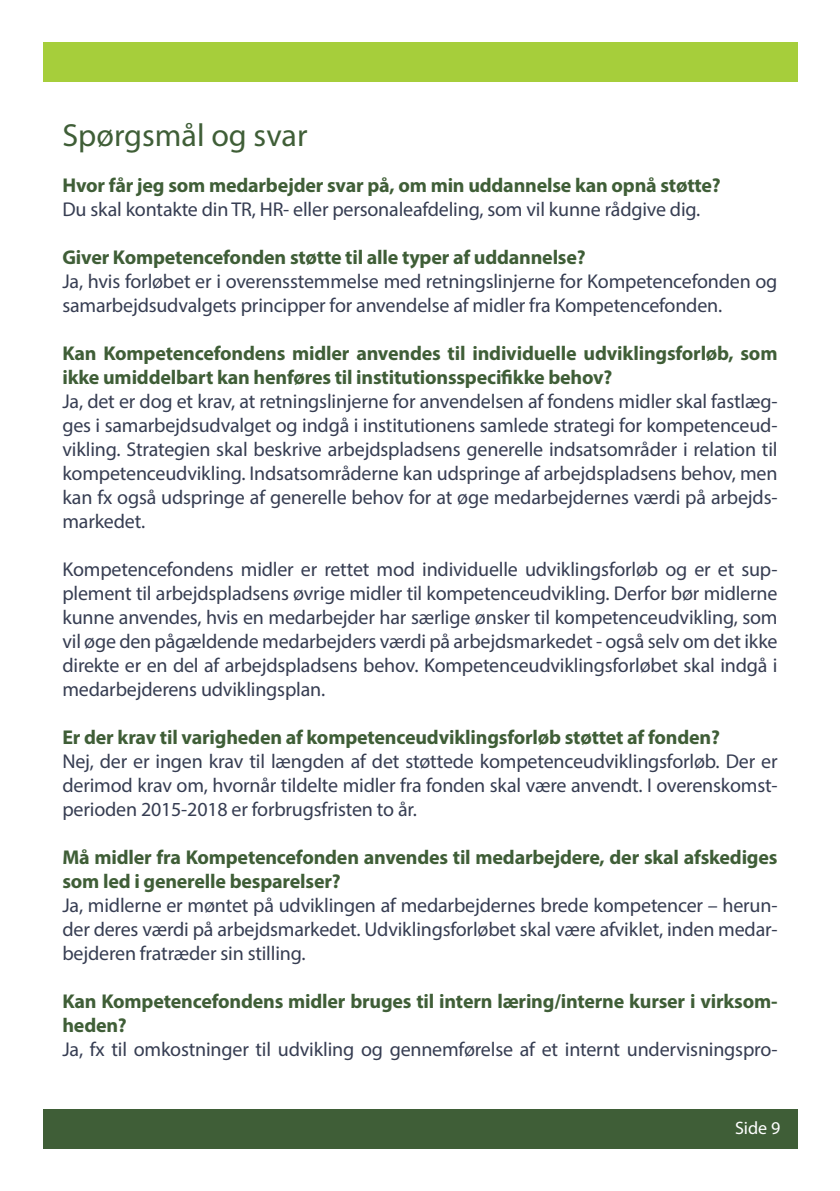
<style>
.page{position:relative;width:840px;height:1191px;background:#fff}
.page>*{position:absolute;margin:0;border:0;box-sizing:border-box;transform-origin:0 0}
.Brødtekst{font:32px "Myriad Pro";color:#3f5e37}
.Brødtekst-2{font:20px/24px "Myriad Pro";letter-spacing:-.01em;color:#363d52;text-align:justify}
.Brødtekst-3{font:700 20px/24px "Myriad Pro";letter-spacing:-.01em;color:#3f5e37}
.t1{font:18px "Myriad Pro";color:#fff}
</style>
<div class="page">
<div style="left:43px;top:1108px;width:754px;height:40px;background:#3f5e37"></div>
<div style="left:43px;top:43px;width:754px;height:39px;background:#a6ce3b"></div>
<p class="Brødtekst" style="left:62px;top:115px;width:246px">Spørgsmål og svar</p>
<p class="Brødtekst-3" style="left:62px;top:173px;width:659px">Hvor får jeg som medarbejder svar på, om min uddannelse kan opnå støtte?</p>
<p class="Brødtekst-2" style="left:62px;top:197px;width:639px">Du skal kontakte din TR, HR- eller personaleafdeling, som vil kunne rådgive dig.</p>
<p class="Brødtekst-3" style="left:62px;top:245px;width:524px">Giver Kompetencefonden støtte til alle typer af uddannelse?</p>
<p class="Brødtekst-2" style="left:62px;top:269px;width:716px">Ja, hvis forløbet er i overensstemmelse med retningslinjerne for Kompetencefonden og samarbejdsudvalgets principper for anvendelse af midler fra Kompetencefonden.</p>
<p class="Brødtekst-3" style="left:62px;top:341px;width:716px">Kan Kompetencefondens midler anvendes til individuelle udviklingsforløb, som ikke umiddelbart kan henføres til institutionsspecifikke behov?</p>
<p class="Brødtekst-2" style="left:62px;top:389px;width:716px">Ja, det er dog et krav, at retningslinjerne for anvendelsen af fondens midler skal fastlæg&shy;ges i samarbejdsudvalget og indgå i institutionens samlede strategi for kompetenceud&shy;vikling. Strategien skal beskrive arbejdspladsens generelle indsatsområder i relation til kompetenceudvikling. Indsatsområderne kan udspringe af arbejdspladsens behov, men kan fx også udspringe af generelle behov for at øge medarbejdernes værdi på arbejds&shy;markedet.</p>
<p class="Brødtekst-2" style="left:62px;top:557px;width:716px">Kompetencefondens midler er rettet mod individuelle udviklingsforløb og er et sup&shy;plement til arbejdspladsens øvrige midler til kompetenceudvikling. Derfor bør midlerne kunne anvendes, hvis en medarbejder har særlige ønsker til kompetenceudvikling, som vil øge den pågældende medarbejders værdi på arbejdsmarkedet - også selv om det ikke direkte er en del af arbejdspladsens behov. Kompetenceudviklingsforløbet skal indgå i medarbejderens udviklingsplan.</p>
<p class="Brødtekst-3" style="left:62px;top:725px;width:658px">Er der krav til varigheden af kompetenceudviklingsforløb støttet af fonden?</p>
<p class="Brødtekst-2" style="left:62px;top:749px;width:716px">Nej, der er ingen krav til længden af det støttede kompetenceudviklingsforløb. Der er derimod krav om, hvornår tildelte midler fra fonden skal være anvendt. I overenskomst&shy;perioden 2015-2018 er forbrugsfristen to år.</p>
<p class="Brødtekst-3" style="left:62px;top:845px;width:716px">Må midler fra Kompetencefonden anvendes til medarbejdere, der skal afskediges som led i generelle besparelser?</p>
<p class="Brødtekst-2" style="left:62px;top:893px;width:716px">Ja, midlerne er møntet på udviklingen af medarbejdernes brede kompetencer – herun&shy;der deres værdi på arbejdsmarkedet. Udviklingsforløbet skal være afviklet, inden medar&shy;bejderen fratræder sin stilling.</p>
<p class="Brødtekst-3" style="left:62px;top:989px;width:716px">Kan Kompetencefondens midler bruges til intern læring/interne kurser i virksom&shy;heden?</p>
<p class="Brødtekst-2" style="left:62px;top:1037px;width:716px">Ja, fx til omkostninger til udvikling og gennemførelse af et internt undervisningspro-</p>
<p class="t1" style="left:734px;top:1117px;width:47px">Side 9</p>
</div>
